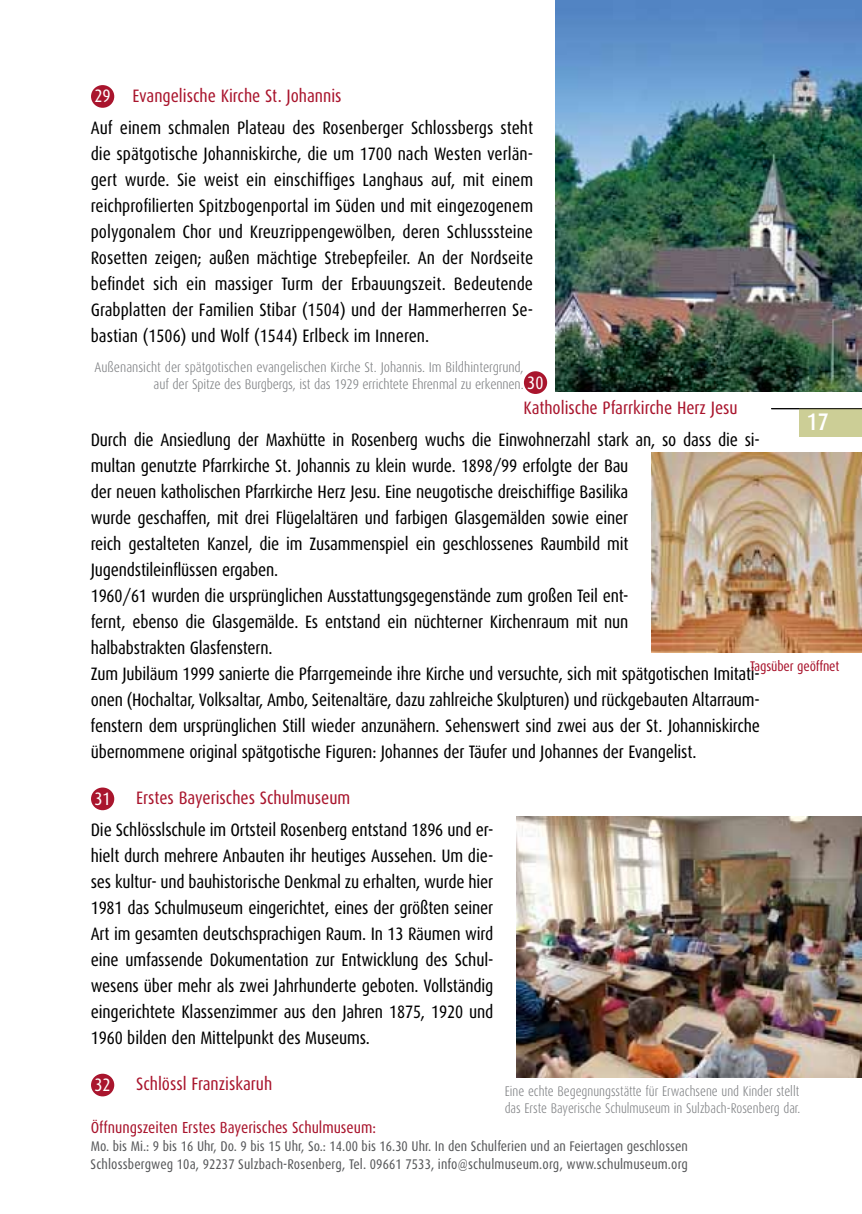
<style>
.page{position:relative;width:862px;height:1214px;background:#fff}
.page>*{position:absolute;margin:0;border:0;box-sizing:border-box;transform-origin:0 0}
.t1{font:500 24px "Dax Condensed";color:#fff}
.t2{font:18px/26px "Dax Condensed";letter-spacing:-.01em;color:#000}
.t3{font:18px "Dax Condensed";color:#a9152d}
.t4{font:18px "Dax Condensed";color:#fff}
.t5{font:16px "Dax Condensed";color:#a9152d}
.t6{font:14px/18px "Dax Condensed";color:#58595b}
.t7{font:300 14px/16.8px "Dax Condensed";color:#808285;text-align:right}
.t8{font:300 14px/16.8px "Dax Condensed";color:#808285;scale:.95 1}
.t9{font:14px "Dax Condensed";letter-spacing:-.01em;color:#a9152d}
.s1{color:#fff}
.s2{color:#a9152d}
</style>
<div class="page">
<img style="left:556px;top:0;width:306px;height:391px">
<div style="left:799px;top:408px;width:63px;height:29px;background:#ccce96"></div>
<hr style="left:771px;top:408px;width:91px;height:1px;background:#000">
<div style="left:92px;top:86px;width:21px;height:21px;background:#a9152d;border-radius:50%"></div>
<div style="left:91px;top:85px;width:23px;height:23px;border:2px solid #a9152d;border-radius:50%"></div>
<div style="left:525px;top:372px;width:21px;height:21px;background:#a9152d;border-radius:50%"></div>
<div style="left:524px;top:371px;width:23px;height:23px;border:2px solid #a9152d;border-radius:50%"></div>
<div style="left:92px;top:788px;width:21px;height:21px;background:#a9152d;border-radius:50%"></div>
<div style="left:91px;top:787px;width:23px;height:23px;border:2px solid #a9152d;border-radius:50%"></div>
<div style="left:92px;top:1074px;width:21px;height:21px;background:#a9152d;border-radius:50%"></div>
<div style="left:91px;top:1073px;width:23px;height:23px;border:2px solid #a9152d;border-radius:50%"></div>
<img style="left:516px;top:816px;width:346px;height:261px">
<img style="left:651px;top:452px;width:211px;height:200px">
<p class="t2" style="left:91px;top:80px;width:444px;line-height:32px"><span class="s1">29</span> <span class="s2">Evangelische Kirche St. Johannis<br></span>Auf einem schmalen Plateau des Rosenberger Schlossbergs steht</p>
<p class="t2" style="left:91px;top:141px;width:444px;text-align:justify">die spätgotische Johanniskirche, die um 1700 nach Westen verlän&shy;gert wurde. Sie weist ein einschiffiges Langhaus auf, mit einem reichprofilierten Spitzbogenportal im Süden und mit eingezogenem polygonalem Chor und Kreuzrippengewölben, deren Schlusssteine Rosetten zeigen; außen mächtige Strebepfeiler. An der Nordseite befindet sich ein massiger Turm der Erbauungszeit. Bedeutende Grabplatten der Familien Stibar (1504) und der Hammerherren Se&shy;bastian (1506) und Wolf (1544) Erlbeck im Inneren.</p>
<p class="t4" style="left:527px;top:372px;width:18px">30</p>
<p class="t3" style="left:523px;top:398px;width:215px">Katholische Pfarrkirche Herz Jesu</p>
<p class="t2" style="left:91px;top:427px;width:671px">Durch die Ansiedlung der Maxhütte in Rosenberg wuchs die Einwohnerzahl stark an, so dass die si&shy;multan genutzte Pfarrkirche St. Johannis zu klein wurde. 1898/99 erfolgte der Bau<br>der neuen katholischen Pfarrkirche Herz Jesu. Eine neugotische dreischiffige Basilika<br>wurde geschaffen, mit drei Flügelaltären und farbigen Glasgemälden sowie einer<br>reich gestalteten Kanzel, die im Zusammenspiel ein geschlossenes Raumbild mit<br>Jugendstileinflüssen ergaben.<br>1960/61 wurden die ursprünglichen Ausstattungsgegenstände zum großen Teil ent-<br>fernt, ebenso die Glasgemälde. Es entstand ein nüchterner Kirchenraum mit nun<br>halbabstrakten Glasfenstern.<br>Zum Jubiläum 1999 sanierte die Pfarrgemeinde ihre Kirche und versuchte, sich mit spätgotischen Imitati&shy;onen (Hochaltar, Volksaltar, Ambo, Seitenaltäre, dazu zahlreiche Skulpturen) und rückgebauten Altarraum&shy;fenstern dem ursprünglichen Still wieder anzunähern. Sehenswert sind zwei aus der St. Johanniskirche übernommene original spätgotische Figuren: Johannes der Täufer und Johannes der Evangelist.</p>
<p class="t4" style="left:94px;top:788px;width:18px">31</p>
<p class="t3" style="left:136px;top:788px;width:216px">Erstes Bayerisches Schulmuseum</p>
<p class="t2" style="left:91px;top:817px;width:404px;text-align:justify">Die Schlösslschule im Ortsteil Rosenberg entstand 1896 und er&shy;hielt durch mehrere Anbauten ihr heutiges Aussehen. Um die&shy;ses kultur- und bauhistorische Denkmal zu erhalten, wurde hier 1981 das Schulmuseum eingerichtet, eines der größten seiner Art im gesamten deutschsprachigen Raum. In 13 Räumen wird eine umfassende Dokumentation zur Entwicklung des Schul&shy;wesens über mehr als zwei Jahrhunderte geboten. Vollständig eingerichtete Klassenzimmer aus den Jahren 1875, 1920 und 1960 bilden den Mittelpunkt des Museums.</p>
<p class="t4" style="left:94px;top:1074px;width:18px">32</p>
<p class="t3" style="left:136px;top:1074px;width:138px">Schlössl Franziskaruh</p>
<p class="t7" style="left:95px;top:359px;width:430px">Außenansicht der spätgotischen evangelischen Kirche St. Johannis. Im Bildhintergrund, auf der Spitze des Burgbergs, ist das 1929 errichtete Ehrenmal zu erkennen.</p>
<h1 class="t1" style="left:807px;top:408px;width:23px">17</h1>
<p class="t9" style="left:750px;top:658px;width:91px">Tagsüber geöffnet</p>
<p class="t8" style="left:505px;top:1083px;width:313px">Eine echte Begegnungsstätte für Erwachsene und Kinder stellt das Erste Bayerische Schulmuseum in Sulzbach-Rosenberg dar.</p>
<p class="t5" style="left:91px;top:1118px;width:287px">Öffnungszeiten Erstes Bayerisches Schulmuseum:</p>
<p class="t6" style="left:91px;top:1136px;width:599px">Mo. bis Mi.: 9 bis 16 Uhr, Do. 9 bis 15 Uhr, So.: 14.00 bis 16.30 Uhr. In den Schulferien und an Feiertagen geschlossen<br>Schlossbergweg 10a, 92237 Sulzbach-Rosenberg, Tel. 09661 7533, info@schulmuseum.org, www.schulmuseum.org</p>
</div>
